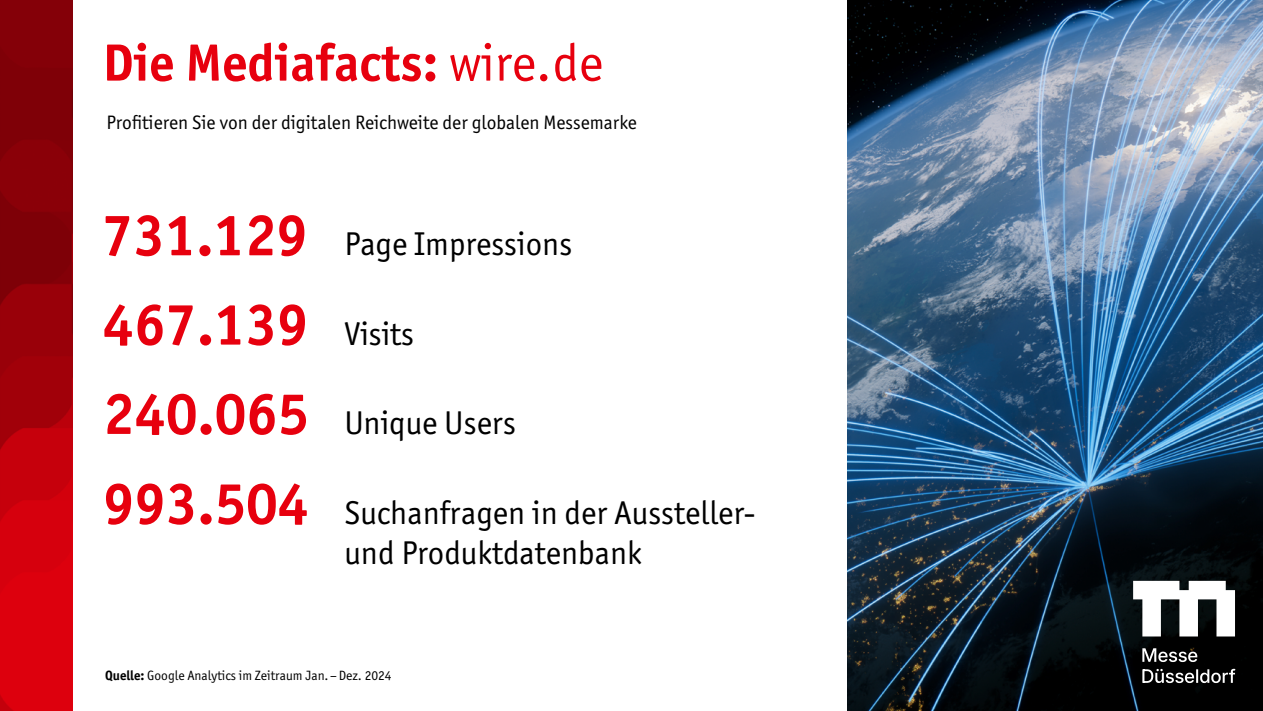
<style>
.page{position:relative;width:1263px;height:711px;background:#fff}
.page>*{position:absolute;margin:0;border:0;box-sizing:border-box;transform-origin:0 0}
.t1{font:700 58.5px "Officina Sans ITC Pro";color:#e7000e}
.t2{font:700 52.5px "Officina Sans ITC Pro";color:#e7000e}
.t3{font:33px/39.6px "Officina Sans ITC Pro";color:#000}
.t4{font:19.5px "Officina Sans ITC Pro";color:#000}
.t5{font:13.5px "Officina Sans ITC Pro";color:#000}
.s1{font-weight:400}
.s2{font-weight:700;font-size:58.5px;color:#e7000e}
.s3{font-weight:400;font-size:33px;color:#000}
.s4{font-weight:700}
</style>
<div class="page">
<img style="left:848px;top:0;width:415px;height:710px">
<svg style="left:1142px;top:668px;width:93px;height:14px"></svg>
<svg style="left:1142px;top:647px;width:55px;height:14px"></svg>
<svg style="left:1133px;top:580px;width:102px;height:56px"></svg>
<svg style="left:0;top:0;width:72px;height:710px;background:#a70009"></svg>
<h2 class="t2" style="left:103px;top:30px;width:502px">Die Mediafacts: <span class="s1">wire.de</span></h2>
<p class="t4" style="left:107px;top:110px;width:532px">Profitieren Sie von der digitalen Reichweite der globalen Messemarke</p>
<p class="t3" style="left:102px;top:224px;width:472px"><span class="s2">731.129</span> Page Impressions</p>
<h1 class="t1" style="left:103px;top:288px;width:313px">467.139 <span class="s3">Visits</span></h1>
<p class="t3" style="left:103px;top:402px;width:414px"><span class="s2">240.065</span> Unique Users</p>
<p class="t3" style="left:344px;top:492px;width:412px;text-indent:-241px"><span class="s2">993.504</span> Suchanfragen in der Aussteller&shy;und Produktdatenbank</p>
<p class="t5" style="left:105px;top:667px;width:288px"><span class="s4">Quelle:</span> Google Analytics im Zeitraum Jan.–Dez. 2024</p>
</div>
